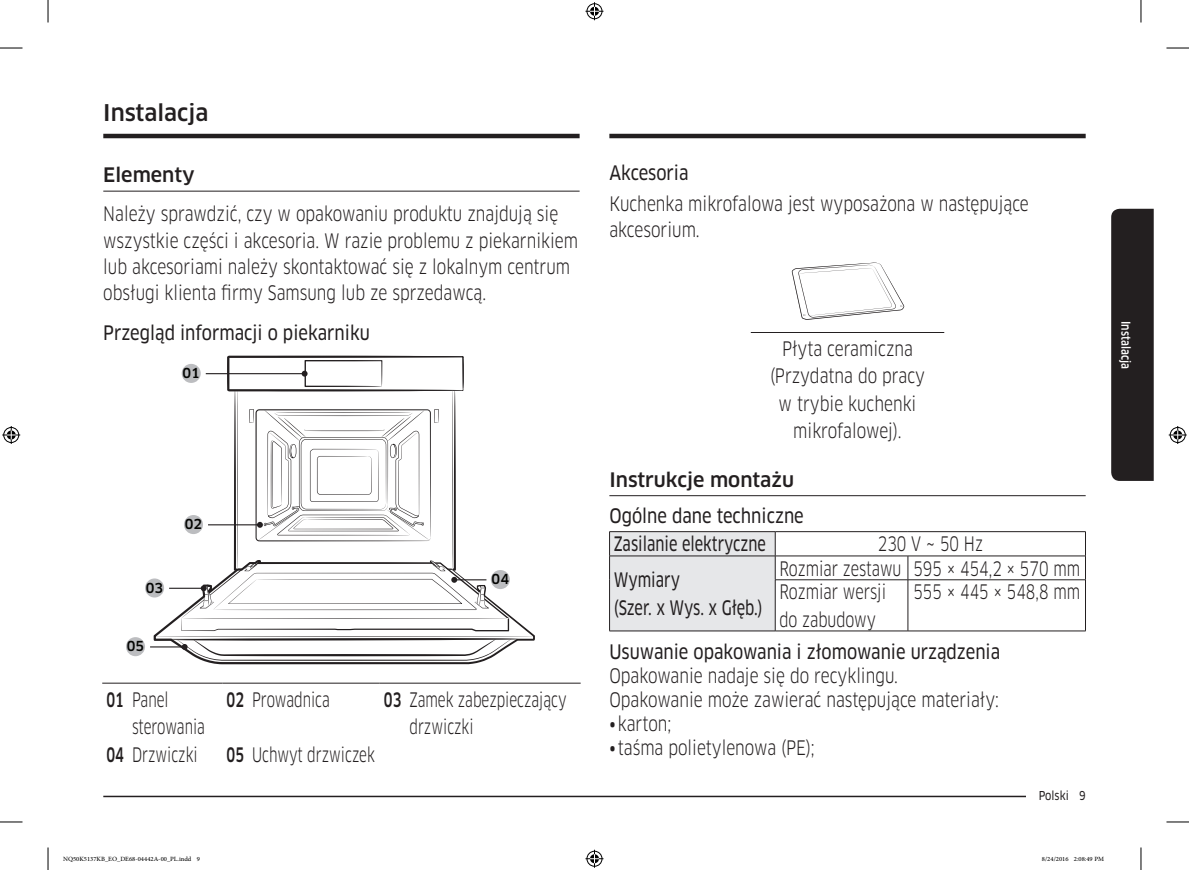
<style>
.page{position:relative;width:1189px;height:870px;background:#fff}
.page>*{position:absolute;margin:0;border:0;box-sizing:border-box;transform-origin:0 0}
.t1{font:500 22.5px "Samsung Clan Pro";color:#231f20}
.P_Safety_3mm{font:19.5px/26.2px "Samsung Clan Pro";color:#231f20;scale:.8 1}
.H4-safety{font:19.5px "Samsung Clan Pro News";color:#231f20;scale:.85 1}
.P_Safety_3mm-2{font:19.5px/27.3px "Samsung Clan Pro";color:#231f20;scale:.7 1}
.P_Text-center_-_3mm{font:19.5px/27.3px "Samsung Clan Pro";color:#231f20;scale:.75 1}
.P_Text-center_-_3mm-2{font:19.5px/27.3px "Samsung Clan Pro";color:#231f20;text-align:center;scale:.8 1}
.P_Text-center_-_3mm-3{font:19.5px/27.3px "Samsung Clan Pro News";color:#231f20;scale:.75 1}
.H2_Safety{font:500 19.5px "Samsung Clan Pro";color:#231f20}
.t2{font:500 13.5px "Samsung Clan Pro";color:#040503}
.SIDEBAR{font:500 12px "Samsung Clan Pro";color:#fff;scale:.85 1}
.t3{font:12px "Samsung Clan Pro News";color:#231f20;scale:.85 1}
.t4{font:9px "Adobe Arabic";color:#000}
.s1{font-weight:500}
.s2{font-family:"Samsung Clan Pro News"}
</style>
<div class="page">
<hr style="left:103px;top:796px;width:936px;height:1px;background:#231f20">
<div style="left:1026px;top:787px;width:59px;height:15px;background:#fff"></div>
<div style="left:1111px;top:209px;width:43px;height:272px;background:#231f20"></div>
<hr style="left:103px;top:134px;width:477px;height:4px;background:#231f20">
<hr style="left:103px;top:191px;width:477px;height:1px;background:#231f20">
<div style="left:145px;top:578px;width:19px;height:19px;background:#bcbdc0;border-radius:50%"></div>
<hr style="left:150px;top:646px;width:35px;height:1px;background:#231f20">
<svg style="left:154px;top:356px;width:381px;height:308px"></svg>
<div style="left:126px;top:637px;width:19px;height:19px;background:#bcbdc0;border-radius:50%"></div>
<hr style="left:102px;top:683px;width:120px;height:1px;background:#231f20">
<hr style="left:222px;top:683px;width:158px;height:1px;background:#231f20">
<hr style="left:380px;top:683px;width:201px;height:1px;background:#231f20">
<hr style="left:609px;top:495px;width:476px;height:1px;background:#231f20">
<hr style="left:751px;top:332px;width:193px;height:1px;background:#231f20">
<svg style="left:792px;top:263px;width:112px;height:57px"></svg>
<hr style="left:609px;top:531px;width:166px;height:1px;background:#231f20">
<hr style="left:775px;top:531px;width:133px;height:1px;background:#231f20">
<hr style="left:908px;top:531px;width:177px;height:1px;background:#231f20">
<hr style="left:775px;top:556px;width:133px;height:1px;background:#231f20">
<div style="left:609px;top:532px;width:167px;height:99px;background:#e6e7e9"></div>
<hr style="left:908px;top:556px;width:177px;height:1px;background:#231f20">
<svg style="left:908px;top:556px;width:1px;height:23px"></svg>
<svg style="left:1085px;top:532px;width:1px;height:48px"></svg>
<hr style="left:609px;top:580px;width:1px;height:51px;background:#231f20">
<hr style="left:775px;top:579px;width:133px;height:1px;background:#231f20">
<hr style="left:775px;top:580px;width:1px;height:51px;background:#231f20">
<hr style="left:908px;top:579px;width:177px;height:1px;background:#231f20">
<hr style="left:908px;top:580px;width:1px;height:51px;background:#231f20">
<hr style="left:1085px;top:580px;width:1px;height:51px;background:#231f20">
<hr style="left:609px;top:631px;width:166px;height:1px;background:#231f20">
<hr style="left:775px;top:631px;width:133px;height:1px;background:#231f20">
<hr style="left:908px;top:631px;width:177px;height:1px;background:#231f20">
<hr style="left:609px;top:134px;width:476px;height:4px;background:#231f20">
<svg style="left:0;top:48px;width:22px;height:1px"></svg>
<svg style="left:1166px;top:48px;width:23px;height:1px"></svg>
<svg style="left:0;top:822px;width:22px;height:1px"></svg>
<svg style="left:1166px;top:822px;width:23px;height:1px"></svg>
<svg style="left:48px;top:0;width:1px;height:22px"></svg>
<svg style="left:48px;top:847px;width:1px;height:23px"></svg>
<svg style="left:1141px;top:0;width:1px;height:22px"></svg>
<svg style="left:1141px;top:847px;width:1px;height:23px"></svg>
<svg style="left:585px;top:2px;width:18px;height:18px"></svg>
<svg style="left:585px;top:850px;width:18px;height:18px"></svg>
<svg style="left:2px;top:426px;width:18px;height:18px"></svg>
<svg style="left:1169px;top:426px;width:18px;height:18px"></svg>
<h1 class="t1" style="left:103px;top:100px;width:107px">Instalacja</h1>
<p class="H2_Safety" style="left:103px;top:164px;width:93px">Elementy</p>
<p class="P_Safety_3mm" style="left:103px;top:201px;width:595px">Należy sprawdzić, czy w opakowaniu produktu znajdują się wszystkie części i akcesoria. W razie problemu z piekarnikiem lub akcesoriami należy skontaktować się z lokalnym centrum obsługi klienta firmy Samsung lub ze sprzedawcą.</p>
<p class="H4-safety" style="left:103px;top:322px;width:315px">Przegląd informacji o piekarniku</p>
<p class="t2" style="left:182px;top:365px;width:19px">01</p>
<p class="t2" style="left:146px;top:580px;width:19px">03</p>
<p class="t2" style="left:127px;top:638px;width:19px">05</p>
<p class="t2" style="left:185px;top:516px;width:19px">02</p>
<p class="t2" style="left:492px;top:571px;width:19px">04</p>
<p class="P_Safety_3mm-2" style="left:132px;top:686px;width:106px;text-indent:-26px"><span class="s1">01</span> Panel sterowania</p>
<p class="P_Safety_3mm-2" style="left:227px;top:686px;width:149px"><span class="s1">02</span> Prowadnica</p>
<p class="P_Safety_3mm-2" style="left:409px;top:686px;width:226px;text-indent:-26px"><span class="s1">03</span> Zamek zabezpieczający drzwiczki</p>
<p class="P_Safety_3mm-2" style="left:106px;top:742px;width:132px"><span class="s1">04</span> Drzwiczki</p>
<p class="P_Safety_3mm-2" style="left:227px;top:742px;width:213px"><span class="s1">05</span> Uchwyt drzwiczek</p>
<p class="H4-safety" style="left:609px;top:162px;width:95px">Akcesoria</p>
<p class="P_Safety_3mm" style="left:609px;top:190px;width:526px">Kuchenka mikrofalowa jest wyposażona w następujące akcesorium.</p>
<p class="P_Text-center_-_3mm-2" style="left:782px;top:335px;width:165px">Płyta ceramiczna</p>
<p class="P_Text-center_-_3mm-2" style="left:770px;top:362px;width:195px">(Przydatna do pracy w trybie kuchenki mikrofalowej).</p>
<p class="H2_Safety" style="left:609px;top:468px;width:186px">Instrukcje montażu</p>
<p class="H4-safety" style="left:609px;top:504px;width:230px">Ogólne dane techniczne</p>
<p class="P_Text-center_-_3mm-3" style="left:614px;top:530px;width:204px">Zasilanie elektryczne</p>
<p class="P_Text-center_-_3mm" style="left:878px;top:530px;width:142px">230 V ~ 50 Hz</p>
<p class="P_Text-center_-_3mm-3" style="left:614px;top:567px;width:200px">Wymiary<br>(Szer. x Wys. x Głęb.)</p>
<p class="P_Text-center_-_3mm" style="left:779px;top:555px;width:164px">Rozmiar zestawu</p>
<p class="P_Text-center_-_3mm" style="left:913px;top:555px;width:224px">595 × 454,2 × 570 mm</p>
<p class="P_Text-center_-_3mm" style="left:779px;top:578px;width:144px">Rozmiar wersji do zabudowy</p>
<p class="P_Text-center_-_3mm" style="left:913px;top:578px;width:224px">555 × 445 × 548,8 mm</p>
<p class="H4-safety" style="left:609px;top:640px;width:461px">Usuwanie opakowania i złomowanie urządzenia</p>
<p class="P_Safety_3mm" style="left:609px;top:662px;width:362px">Opakowanie nadaje się do recyklingu.</p>
<p class="P_Safety_3mm" style="left:609px;top:686px;width:489px">Opakowanie może zawierać następujące materiały:</p>
<p class="P_Safety_3mm" style="left:609px;top:710px;width:79px"><span class="s2">•</span>karton;</p>
<p class="P_Safety_3mm" style="left:609px;top:734px;width:258px"><span class="s2">•</span> taśma polietylenowa (PE);</p>
<p class="t3" style="left:1039px;top:788px;width:57px">Polski 9</p>
<p class="SIDEBAR" style="left:1133px;top:321px;width:58px;rotate:90deg">Instalacja</p>
<p class="t4" style="left:63px;top:853px;width:138px">NQ50K5137KB_EO_DE68-04442A-00_PL.indd 9</p>
<p class="t4" style="left:1042px;top:853px;width:64px">8/24/2016 2:08:49 PM</p>
</div>
